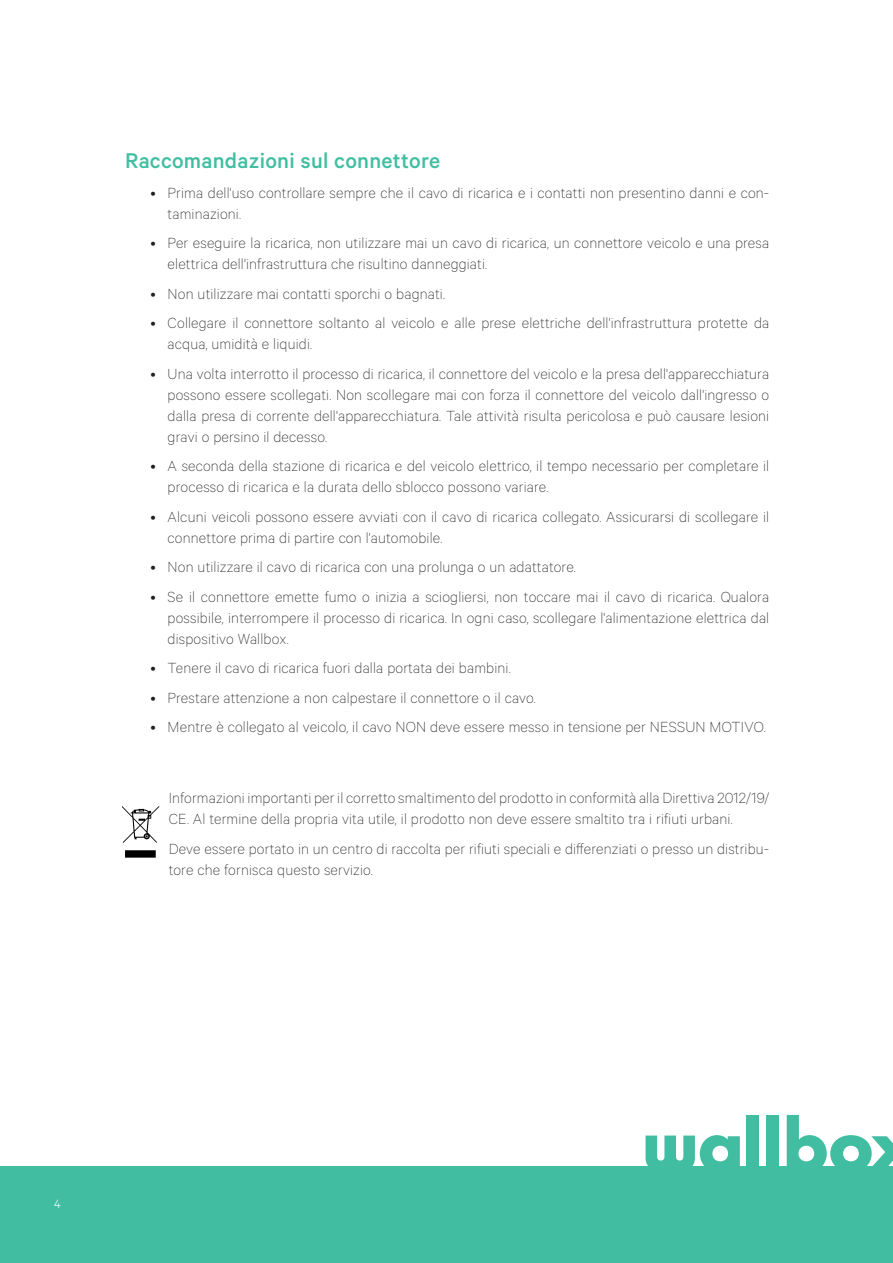
<style>
.page{position:relative;width:893px;height:1263px;background:#fff}
.page>*{position:absolute;margin:0;border:0;box-sizing:border-box;transform-origin:0 0}
.t1{font:500 24px "Calibre";letter-spacing:.01em;color:#41bea2}
.t2{font:100 16.5px/21px "Calibre";letter-spacing:.01em;color:#231f20}
.t3{font:300 13.5px "Calibre";color:#fff}
</style>
<div class="page">
<div style="left:0;top:1167px;width:893px;height:96px;background:#41bea2"></div>
<svg style="left:646px;top:1135px;width:94px;height:32px"></svg>
<div style="left:747px;top:1115px;width:12px;height:56px;background:#41bea2"></div>
<div style="left:767px;top:1115px;width:12px;height:56px;background:#41bea2"></div>
<svg style="left:787px;top:1115px;width:106px;height:52px"></svg>
<svg style="left:122px;top:806px;width:37px;height:52px"></svg>
<h1 class="t1" style="left:125px;top:147px;width:317px">Raccomandazioni sul connettore</h1>
<p class="t2" style="left:168px;top:181px;width:603px;text-indent:-17px">• Prima dell'uso controllare sempre che il cavo di ricarica e i contatti non presentino danni e con&shy;taminazioni.</p>
<p class="t2" style="left:168px;top:232px;width:603px;text-indent:-17px">• Per eseguire la ricarica, non utilizzare mai un cavo di ricarica, un connettore veicolo e una presa elettrica dell'infrastruttura che risultino danneggiati.</p>
<p class="t2" style="left:151px;top:282px;width:296px">• Non utilizzare mai contatti sporchi o bagnati.</p>
<p class="t2" style="left:168px;top:312px;width:603px;text-indent:-17px">• Collegare il connettore soltanto al veicolo e alle prese elettriche dell'infrastruttura protette da acqua, umidità e liquidi.</p>
<p class="t2" style="left:168px;top:362px;width:603px;text-align:justify;text-indent:-17px">• Una volta interrotto il processo di ricarica, il connettore del veicolo e la presa dell'apparecchiatura possono essere scollegati. Non scollegare mai con forza il connettore del veicolo dall'ingresso o dalla presa di corrente dell'apparecchiatura. Tale attività risulta pericolosa e può causare lesioni gravi o persino il decesso.</p>
<p class="t2" style="left:168px;top:455px;width:603px;text-indent:-17px">• A seconda della stazione di ricarica e del veicolo elettrico, il tempo necessario per completare il processo di ricarica e la durata dello sblocco possono variare.</p>
<p class="t2" style="left:168px;top:505px;width:603px;text-indent:-17px">• Alcuni veicoli possono essere avviati con il cavo di ricarica collegato. Assicurarsi di scollegare il connettore prima di partire con l'automobile.</p>
<p class="t2" style="left:151px;top:556px;width:427px">• Non utilizzare il cavo di ricarica con una prolunga o un adattatore.</p>
<p class="t2" style="left:168px;top:585px;width:603px;text-align:justify;text-indent:-17px">• Se il connettore emette fumo o inizia a sciogliersi, non toccare mai il cavo di ricarica. Qualora possibile, interrompere il processo di ricarica. In ogni caso, scollegare l'alimentazione elettrica dal dispositivo Wallbox.</p>
<p class="t2" style="left:151px;top:657px;width:361px">• Tenere il cavo di ricarica fuori dalla portata dei bambini.</p>
<p class="t2" style="left:151px;top:686px;width:387px">• Prestare attenzione a non calpestare il connettore o il cavo.</p>
<p class="t2" style="left:151px;top:716px;width:616px">• Mentre è collegato al veicolo, il cavo NON deve essere messo in tensione per NESSUN MOTIVO.</p>
<p class="t2" style="left:169px;top:787px;width:602px">Informazioni importanti per il corretto smaltimento del prodotto in conformità alla Direttiva 2012/19/<br>CE. Al termine della propria vita utile, il prodotto non deve essere smaltito tra i rifiuti urbani.</p>
<p class="t2" style="left:169px;top:837px;width:602px">Deve essere portato in un centro di raccolta per rifiuti speciali e differenziati o presso un distribu&shy;tore che fornisca questo servizio.</p>
<p class="t3" style="left:54px;top:1195px;width:8px">4</p>
</div>
